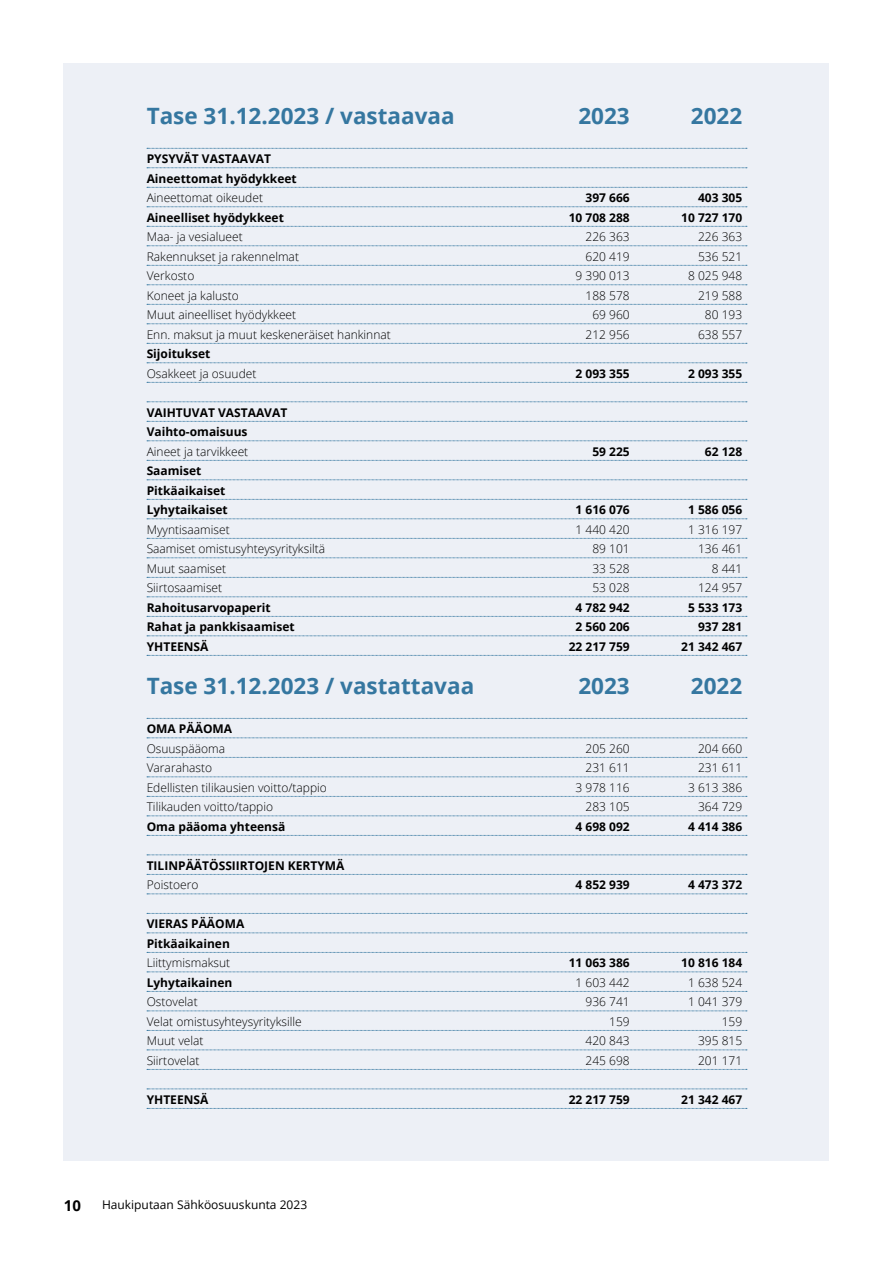
<style>
.page{position:relative;width:893px;height:1263px;background:#fff}
.page>*{position:absolute;margin:0;border:0;box-sizing:border-box;transform-origin:0 0}
.t1{font:700 22.5px "Open Sans";color:#3577a0}
.t2{font:700 15px "Open Sans";color:#000}
.t3{font:300 12px "Open Sans";color:#000}
.t4{font:700 12px/19.5px "Open Sans";color:#000}
.t5{font:12px "Open Sans";color:#000}
</style>
<div class="page">
<div style="left:64px;top:64px;width:765px;height:1097px;background:#edf0f6"></div>
<svg style="left:147px;top:148px;width:600px;height:1px"></svg>
<svg style="left:147px;top:167px;width:600px;height:1px"></svg>
<svg style="left:147px;top:187px;width:600px;height:1px"></svg>
<svg style="left:147px;top:206px;width:600px;height:1px"></svg>
<svg style="left:147px;top:226px;width:600px;height:1px"></svg>
<svg style="left:147px;top:245px;width:600px;height:1px"></svg>
<svg style="left:147px;top:265px;width:600px;height:1px"></svg>
<svg style="left:147px;top:284px;width:600px;height:1px"></svg>
<svg style="left:147px;top:304px;width:600px;height:1px"></svg>
<svg style="left:147px;top:323px;width:600px;height:1px"></svg>
<svg style="left:147px;top:343px;width:600px;height:1px"></svg>
<svg style="left:147px;top:362px;width:600px;height:1px"></svg>
<svg style="left:147px;top:382px;width:600px;height:1px"></svg>
<svg style="left:147px;top:401px;width:600px;height:1px"></svg>
<svg style="left:147px;top:421px;width:600px;height:1px"></svg>
<svg style="left:147px;top:440px;width:600px;height:1px"></svg>
<svg style="left:147px;top:460px;width:600px;height:1px"></svg>
<svg style="left:147px;top:479px;width:600px;height:1px"></svg>
<svg style="left:147px;top:499px;width:600px;height:1px"></svg>
<svg style="left:147px;top:518px;width:600px;height:1px"></svg>
<svg style="left:147px;top:538px;width:600px;height:1px"></svg>
<svg style="left:147px;top:557px;width:600px;height:1px"></svg>
<svg style="left:147px;top:577px;width:600px;height:1px"></svg>
<svg style="left:147px;top:596px;width:600px;height:1px"></svg>
<svg style="left:147px;top:616px;width:600px;height:1px"></svg>
<svg style="left:147px;top:635px;width:600px;height:1px"></svg>
<svg style="left:147px;top:655px;width:600px;height:1px"></svg>
<svg style="left:147px;top:718px;width:600px;height:1px"></svg>
<svg style="left:147px;top:737px;width:600px;height:1px"></svg>
<svg style="left:147px;top:757px;width:600px;height:1px"></svg>
<svg style="left:147px;top:776px;width:600px;height:1px"></svg>
<svg style="left:147px;top:796px;width:600px;height:1px"></svg>
<svg style="left:147px;top:815px;width:600px;height:1px"></svg>
<svg style="left:147px;top:835px;width:600px;height:1px"></svg>
<svg style="left:147px;top:854px;width:600px;height:1px"></svg>
<svg style="left:147px;top:874px;width:600px;height:1px"></svg>
<svg style="left:147px;top:893px;width:600px;height:1px"></svg>
<svg style="left:147px;top:913px;width:600px;height:1px"></svg>
<svg style="left:147px;top:932px;width:600px;height:1px"></svg>
<svg style="left:147px;top:952px;width:600px;height:1px"></svg>
<svg style="left:147px;top:971px;width:600px;height:1px"></svg>
<svg style="left:147px;top:991px;width:600px;height:1px"></svg>
<svg style="left:147px;top:1010px;width:600px;height:1px"></svg>
<svg style="left:147px;top:1030px;width:600px;height:1px"></svg>
<svg style="left:147px;top:1049px;width:600px;height:1px"></svg>
<svg style="left:147px;top:1069px;width:600px;height:1px"></svg>
<svg style="left:147px;top:1088px;width:600px;height:1px"></svg>
<svg style="left:147px;top:1108px;width:600px;height:1px"></svg>
<h1 class="t1" style="left:147px;top:100px;width:310px">Tase 31.12.2023 / vastaavaa</h1>
<h1 class="t1" style="left:578px;top:100px;width:53px">2023</h1>
<h1 class="t1" style="left:691px;top:100px;width:53px">2022</h1>
<p class="t4" style="left:147px;top:149px;width:152px">PYSYVÄT VASTAAVAT<br>Aineettomat hyödykkeet</p>
<p class="t3" style="left:147px;top:190px;width:118px">Aineettomat oikeudet</p>
<p class="t4" style="left:585px;top:188px;width:46px">397 666</p>
<p class="t4" style="left:698px;top:188px;width:46px">403 305</p>
<p class="t4" style="left:147px;top:207px;width:139px">Aineelliset hyödykkeet</p>
<p class="t4" style="left:569px;top:207px;width:63px">10 708 288</p>
<p class="t4" style="left:681px;top:207px;width:63px">10 727 170</p>
<p class="t3" style="left:147px;top:229px;width:97px">Maa- ja vesialueet</p>
<p class="t3" style="left:585px;top:229px;width:46px">226 363</p>
<p class="t3" style="left:698px;top:229px;width:46px">226 363</p>
<p class="t3" style="left:147px;top:248px;width:154px">Rakennukset ja rakennelmat</p>
<p class="t3" style="left:585px;top:248px;width:46px">620 419</p>
<p class="t3" style="left:698px;top:248px;width:46px">536 521</p>
<p class="t3" style="left:147px;top:268px;width:49px">Verkosto</p>
<p class="t3" style="left:576px;top:268px;width:56px">9 390 013</p>
<p class="t3" style="left:688px;top:268px;width:56px">8 025 948</p>
<p class="t3" style="left:147px;top:287px;width:94px">Koneet ja kalusto</p>
<p class="t3" style="left:585px;top:287px;width:46px">188 578</p>
<p class="t3" style="left:698px;top:287px;width:46px">219 588</p>
<p class="t3" style="left:147px;top:307px;width:151px">Muut aineelliset hyödykkeet</p>
<p class="t3" style="left:592px;top:307px;width:39px">69 960</p>
<p class="t3" style="left:705px;top:307px;width:39px">80 193</p>
<p class="t3" style="left:147px;top:326px;width:246px">Enn. maksut ja muut keskeneräiset hankinnat</p>
<p class="t3" style="left:585px;top:326px;width:46px">212 956</p>
<p class="t3" style="left:698px;top:326px;width:46px">638 557</p>
<p class="t4" style="left:147px;top:344px;width:65px">Sijoitukset</p>
<p class="t3" style="left:147px;top:365px;width:111px">Osakkeet ja osuudet</p>
<p class="t4" style="left:576px;top:363px;width:56px">2 093 355</p>
<p class="t4" style="left:688px;top:363px;width:56px">2 093 355</p>
<p class="t4" style="left:147px;top:402px;width:142px">VAIHTUVAT VASTAAVAT<br>Vaihto-omaisuus</p>
<p class="t3" style="left:147px;top:443px;width:103px">Aineet ja tarvikkeet</p>
<p class="t4" style="left:592px;top:441px;width:39px">59 225</p>
<p class="t4" style="left:705px;top:441px;width:39px">62 128</p>
<p class="t4" style="left:147px;top:461px;width:83px">Saamiset<br>Pitkäaikaiset<br>Lyhytaikaiset</p>
<p class="t4" style="left:576px;top:500px;width:56px">1 616 076</p>
<p class="t4" style="left:688px;top:500px;width:56px">1 586 056</p>
<p class="t3" style="left:147px;top:521px;width:85px">Myyntisaamiset</p>
<p class="t3" style="left:576px;top:521px;width:56px">1 440 420</p>
<p class="t3" style="left:688px;top:521px;width:56px">1 316 197</p>
<p class="t3" style="left:147px;top:541px;width:180px">Saamiset omistusyhteysyrityksiltä</p>
<p class="t3" style="left:592px;top:541px;width:39px">89 101</p>
<p class="t3" style="left:698px;top:541px;width:46px">136 461</p>
<p class="t3" style="left:147px;top:560px;width:81px">Muut saamiset</p>
<p class="t3" style="left:592px;top:560px;width:39px">33 528</p>
<p class="t3" style="left:712px;top:560px;width:32px">8 441</p>
<p class="t3" style="left:147px;top:580px;width:77px">Siirtosaamiset</p>
<p class="t3" style="left:592px;top:580px;width:39px">53 028</p>
<p class="t3" style="left:698px;top:580px;width:46px">124 957</p>
<p class="t4" style="left:147px;top:597px;width:125px">Rahoitusarvopaperit</p>
<p class="t4" style="left:576px;top:597px;width:56px">4 782 942</p>
<p class="t4" style="left:688px;top:597px;width:56px">5 533 173</p>
<p class="t4" style="left:147px;top:617px;width:150px">Rahat ja pankkisaamiset</p>
<p class="t4" style="left:576px;top:617px;width:56px">2 560 206</p>
<p class="t4" style="left:698px;top:617px;width:46px">937 281</p>
<p class="t4" style="left:147px;top:636px;width:63px">YHTEENSÄ</p>
<p class="t4" style="left:569px;top:636px;width:63px">22 217 759</p>
<p class="t4" style="left:681px;top:636px;width:63px">21 342 467</p>
<h1 class="t1" style="left:147px;top:670px;width:329px">Tase 31.12.2023 / vastattavaa</h1>
<h1 class="t1" style="left:578px;top:670px;width:53px">2023</h1>
<h1 class="t1" style="left:691px;top:670px;width:53px">2022</h1>
<p class="t4" style="left:147px;top:719px;width:87px">OMA PÄÄOMA</p>
<p class="t3" style="left:147px;top:740px;width:80px">Osuuspääoma</p>
<p class="t3" style="left:585px;top:740px;width:46px">205 260</p>
<p class="t3" style="left:698px;top:740px;width:46px">204 660</p>
<p class="t3" style="left:147px;top:760px;width:67px">Vararahasto</p>
<p class="t3" style="left:585px;top:760px;width:46px">231 611</p>
<p class="t3" style="left:698px;top:760px;width:46px">231 611</p>
<p class="t3" style="left:147px;top:779px;width:182px">Edellisten tilikausien voitto/tappio</p>
<p class="t3" style="left:576px;top:779px;width:56px">3 978 116</p>
<p class="t3" style="left:688px;top:779px;width:56px">3 613 386</p>
<p class="t3" style="left:147px;top:799px;width:128px">Tilikauden voitto/tappio</p>
<p class="t3" style="left:585px;top:799px;width:46px">283 105</p>
<p class="t3" style="left:698px;top:799px;width:46px">364 729</p>
<p class="t4" style="left:147px;top:816px;width:140px">Oma pääoma yhteensä</p>
<p class="t4" style="left:576px;top:816px;width:56px">4 698 092</p>
<p class="t4" style="left:688px;top:816px;width:56px">4 414 386</p>
<p class="t4" style="left:147px;top:855px;width:199px">TILINPÄÄTÖSSIIRTOJEN KERTYMÄ</p>
<p class="t3" style="left:147px;top:877px;width:53px">Poistoero</p>
<p class="t4" style="left:576px;top:875px;width:56px">4 852 939</p>
<p class="t4" style="left:688px;top:875px;width:56px">4 473 372</p>
<p class="t4" style="left:147px;top:914px;width:99px">VIERAS PÄÄOMA<br>Pitkäaikainen</p>
<p class="t3" style="left:147px;top:955px;width:85px">Liittymismaksut</p>
<p class="t4" style="left:569px;top:953px;width:63px">11 063 386</p>
<p class="t4" style="left:681px;top:953px;width:63px">10 816 184</p>
<p class="t4" style="left:147px;top:972px;width:87px">Lyhytaikainen</p>
<p class="t3" style="left:576px;top:974px;width:56px">1 603 442</p>
<p class="t3" style="left:688px;top:974px;width:56px">1 638 524</p>
<p class="t3" style="left:147px;top:994px;width:53px">Ostovelat</p>
<p class="t3" style="left:585px;top:994px;width:46px">936 741</p>
<p class="t3" style="left:688px;top:994px;width:56px">1 041 379</p>
<p class="t3" style="left:147px;top:1013px;width:157px">Velat omistusyhteysyrityksille</p>
<p class="t3" style="left:609px;top:1013px;width:22px">159</p>
<p class="t3" style="left:722px;top:1013px;width:22px">159</p>
<p class="t3" style="left:147px;top:1033px;width:58px">Muut velat</p>
<p class="t3" style="left:585px;top:1033px;width:46px">420 843</p>
<p class="t3" style="left:698px;top:1033px;width:46px">395 815</p>
<p class="t3" style="left:147px;top:1052px;width:54px">Siirtovelat</p>
<p class="t3" style="left:585px;top:1052px;width:46px">245 698</p>
<p class="t3" style="left:698px;top:1052px;width:46px">201 171</p>
<p class="t4" style="left:147px;top:1089px;width:63px">YHTEENSÄ</p>
<p class="t4" style="left:569px;top:1089px;width:63px">22 217 759</p>
<p class="t4" style="left:681px;top:1089px;width:63px">21 342 467</p>
<p class="t2" style="left:64px;top:1194px;width:19px">10</p>
<p class="t5" style="left:102px;top:1197px;width:207px">Haukiputaan Sähköosuuskunta 2023</p>
</div>
